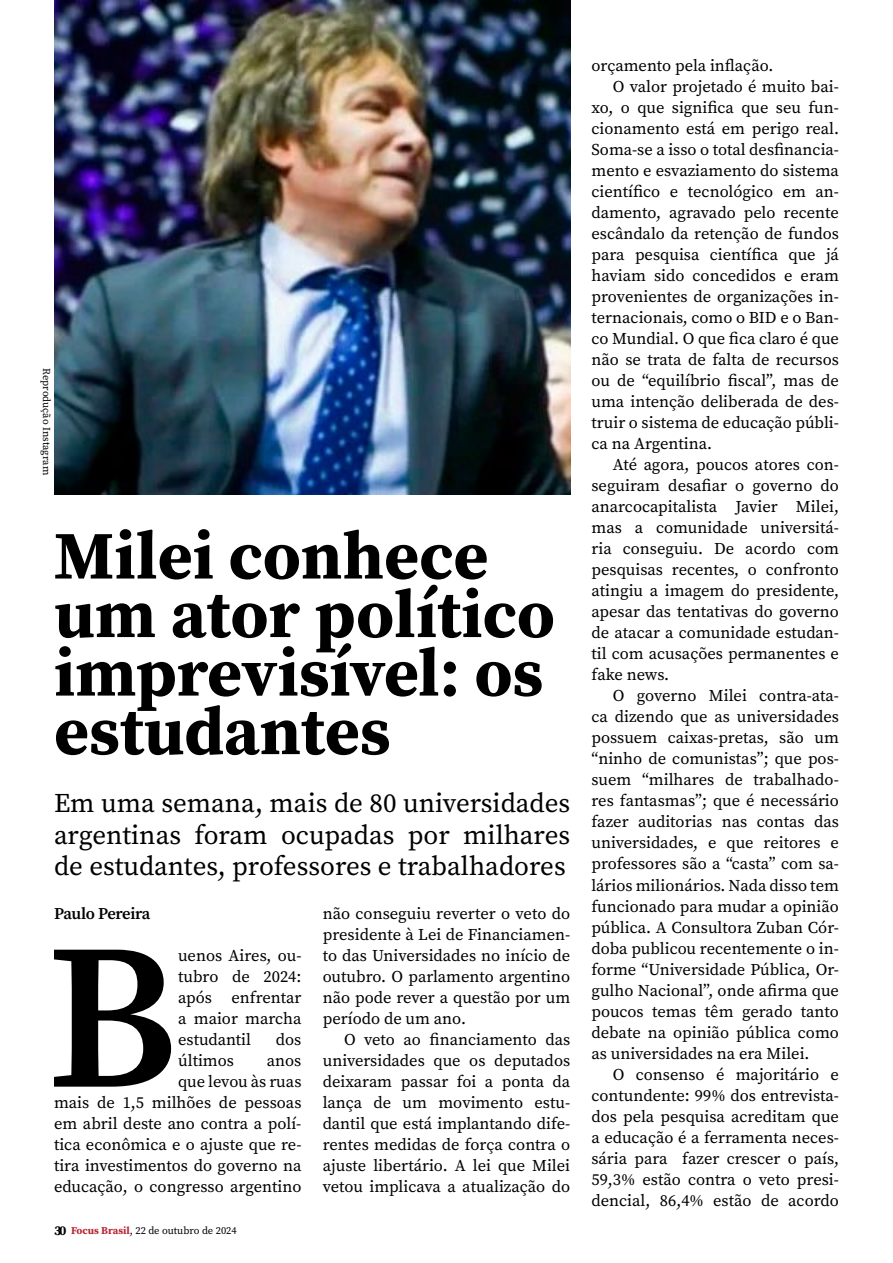
<style>
.page{position:relative;width:893px;height:1263px;background:#fff}
.page>*{position:absolute;margin:0;border:0;box-sizing:border-box;transform-origin:0 0}
.t1{font:600 206.55px "Source Serif Pro";color:#000}
.t2{font:700 67.5px/58.5px "Source Serif Pro";color:#000}
.t3{font:27px/31.5px "Source Serif Pro";color:#000;text-align:justify}
.t4{font:16.5px/21px "Source Serif Pro";color:#000;text-align:justify}
.t5{font:600 16.5px "Source Serif Pro";letter-spacing:-.025em;color:#000}
.t6{font:10.5px "Source Serif Pro";color:#000}
.s1{font-weight:700;font-size:13.5px}
.s2{font-weight:700;color:#b72735}
</style>
<div class="page">
<img style="left:54px;top:0;width:516px;height:494px">
<p class="t6" style="left:54px;top:368px;width:108px;rotate:90deg">Reprodução Instagram</p>
<h2 class="t2" style="left:54px;top:526px;width:502px">Milei conhece um ator político imprevisível: os estudantes</h2>
<h3 class="t3" style="left:54px;top:787px;width:518px">Em uma semana, mais de 80 universidades argentinas foram ocupadas por milhares de estudantes, professores e trabalhadores</h3>
<p class="t5" style="left:54px;top:902px;width:98px">Paulo Pereira</p>
<h1 class="t1" style="left:46px;top:877px;width:134px">B</h1>
<p class="t4" style="left:178px;top:945px;width:125px">uenos Aires, ou&shy;tubro de 2024: após enfrentar a maior marcha estudantil</p>
<p class="t4" style="left:323px;top:903px;width:249px">não conseguiu reverter o veto do presidente à Lei de Financiamen&shy;to das Universidades no início de outubro. O parlamento argentino não pode rever a questão por um período de um ano.</p>
<p class="t4" style="left:323px;top:1029px;width:249px;text-indent:21px">O veto ao financiamento das universidades que os deputados deixaram passar foi a ponta da lança de um movimento estu&shy;dantil que está implantando dife&shy;rentes medidas de força contra o ajuste libertário. A lei que Milei vetou implicava a atualização do</p>
<p class="t4" style="left:276px;top:1029px;width:27px">dos</p>
<p class="t4" style="left:178px;top:1050px;width:57px">últimos</p>
<p class="t4" style="left:54px;top:1050px;width:249px;text-align:right">anos<br>que levou às ruas<br>mais de 1,5 milhões de pessoas em abril deste ano contra a polí&shy;tica econômica e o ajuste que re&shy;tira investimentos do governo na educação, o congresso argentino</p>
<p class="t6" style="left:54px;top:1224px;width:184px"><span class="s1">30</span> <span class="s2">Focus Brasil</span>, 22 de outubro de 2024</p>
<p class="t4" style="left:591px;top:55px;width:183px">orçamento pela inflação.</p>
<p class="t4" style="left:613px;top:76px;width:228px">O valor projetado é muito bai-</p>
<p class="t4" style="left:591px;top:97px;width:249px">xo, o que significa que seu fun-</p>
<p class="t4" style="left:591px;top:118px;width:249px">cionamento está em perigo real.</p>
<p class="t4" style="left:591px;top:139px;width:249px">Soma-se a isso o total desfinancia-</p>
<p class="t4" style="left:591px;top:160px;width:249px">mento e esvaziamento do sistema</p>
<p class="t4" style="left:591px;top:181px;width:249px">científico e tecnológico em an-</p>
<p class="t4" style="left:591px;top:202px;width:249px">damento, agravado pelo recente</p>
<p class="t4" style="left:591px;top:223px;width:249px">escândalo da retenção de fundos</p>
<p class="t4" style="left:591px;top:244px;width:249px">para pesquisa científica que já</p>
<p class="t4" style="left:591px;top:265px;width:249px">haviam sido concedidos e eram</p>
<p class="t4" style="left:591px;top:286px;width:249px">provenientes de organizações in-</p>
<p class="t4" style="left:591px;top:307px;width:249px">ternacionais, como o BID e o Ban-</p>
<p class="t4" style="left:591px;top:328px;width:249px">co Mundial. O que fica claro é que</p>
<p class="t4" style="left:591px;top:349px;width:249px">não se trata de falta de recursos</p>
<p class="t4" style="left:591px;top:370px;width:249px">ou de “equilíbrio fiscal”, mas de</p>
<p class="t4" style="left:591px;top:391px;width:249px">uma intenção deliberada de des-</p>
<p class="t4" style="left:591px;top:412px;width:249px">truir o sistema de educação públi-</p>
<p class="t4" style="left:591px;top:433px;width:122px">ca na Argentina.</p>
<p class="t4" style="left:613px;top:454px;width:228px">Até agora, poucos atores con-</p>
<p class="t4" style="left:591px;top:475px;width:249px">seguiram desafiar o governo do</p>
<p class="t4" style="left:591px;top:496px;width:249px">anarcocapitalista Javier Milei,</p>
<p class="t4" style="left:591px;top:517px;width:249px">mas a comunidade universitá-</p>
<p class="t4" style="left:591px;top:538px;width:249px">ria conseguiu. De acordo com</p>
<p class="t4" style="left:591px;top:559px;width:249px">pesquisas recentes, o confronto</p>
<p class="t4" style="left:591px;top:580px;width:249px">atingiu a imagem do presidente,</p>
<p class="t4" style="left:591px;top:601px;width:249px">apesar das tentativas do governo</p>
<p class="t4" style="left:591px;top:622px;width:249px">de atacar a comunidade estudan-</p>
<p class="t4" style="left:591px;top:643px;width:249px">til com acusações permanentes e</p>
<p class="t4" style="left:591px;top:664px;width:79px">fake news.</p>
<p class="t4" style="left:613px;top:685px;width:228px">O governo Milei contra-ata-</p>
<p class="t4" style="left:591px;top:706px;width:249px">ca dizendo que as universidades</p>
<p class="t4" style="left:591px;top:727px;width:249px">possuem caixas-pretas, são um</p>
<p class="t4" style="left:591px;top:748px;width:249px">“ninho de comunistas”; que pos-</p>
<p class="t4" style="left:591px;top:769px;width:249px">suem “milhares de trabalhado-</p>
<p class="t4" style="left:591px;top:790px;width:249px">res fantasmas”; que é necessário</p>
<p class="t4" style="left:591px;top:811px;width:249px">fazer auditorias nas contas das</p>
<p class="t4" style="left:591px;top:832px;width:249px">universidades, e que reitores e</p>
<p class="t4" style="left:591px;top:853px;width:249px">professores são a “casta” com sa-</p>
<p class="t4" style="left:591px;top:874px;width:249px">lários milionários. Nada disso tem</p>
<p class="t4" style="left:591px;top:895px;width:249px">funcionado para mudar a opinião</p>
<p class="t4" style="left:591px;top:916px;width:249px">pública. A Consultora Zuban Cór-</p>
<p class="t4" style="left:591px;top:937px;width:249px">doba publicou recentemente o in-</p>
<p class="t4" style="left:591px;top:958px;width:249px">forme “Universidade Pública, Or-</p>
<p class="t4" style="left:591px;top:979px;width:249px">gulho Nacional”, onde afirma que</p>
<p class="t4" style="left:591px;top:1000px;width:249px">poucos temas têm gerado tanto</p>
<p class="t4" style="left:591px;top:1021px;width:249px">debate na opinião pública como</p>
<p class="t4" style="left:591px;top:1042px;width:220px">as universidades na era Milei.</p>
<p class="t4" style="left:613px;top:1063px;width:228px">O consenso é majoritário e</p>
<p class="t4" style="left:591px;top:1084px;width:249px">contundente: 99% dos entrevista-</p>
<p class="t4" style="left:591px;top:1105px;width:249px">dos pela pesquisa acreditam que</p>
<p class="t4" style="left:591px;top:1126px;width:249px">a educação é a ferramenta neces-</p>
<p class="t4" style="left:591px;top:1147px;width:249px">sária para fazer crescer o país,</p>
<p class="t4" style="left:591px;top:1168px;width:249px">59,3% estão contra o veto presi-</p>
<p class="t4" style="left:591px;top:1189px;width:249px">dencial, 86,4% estão de acordo</p>
</div>
